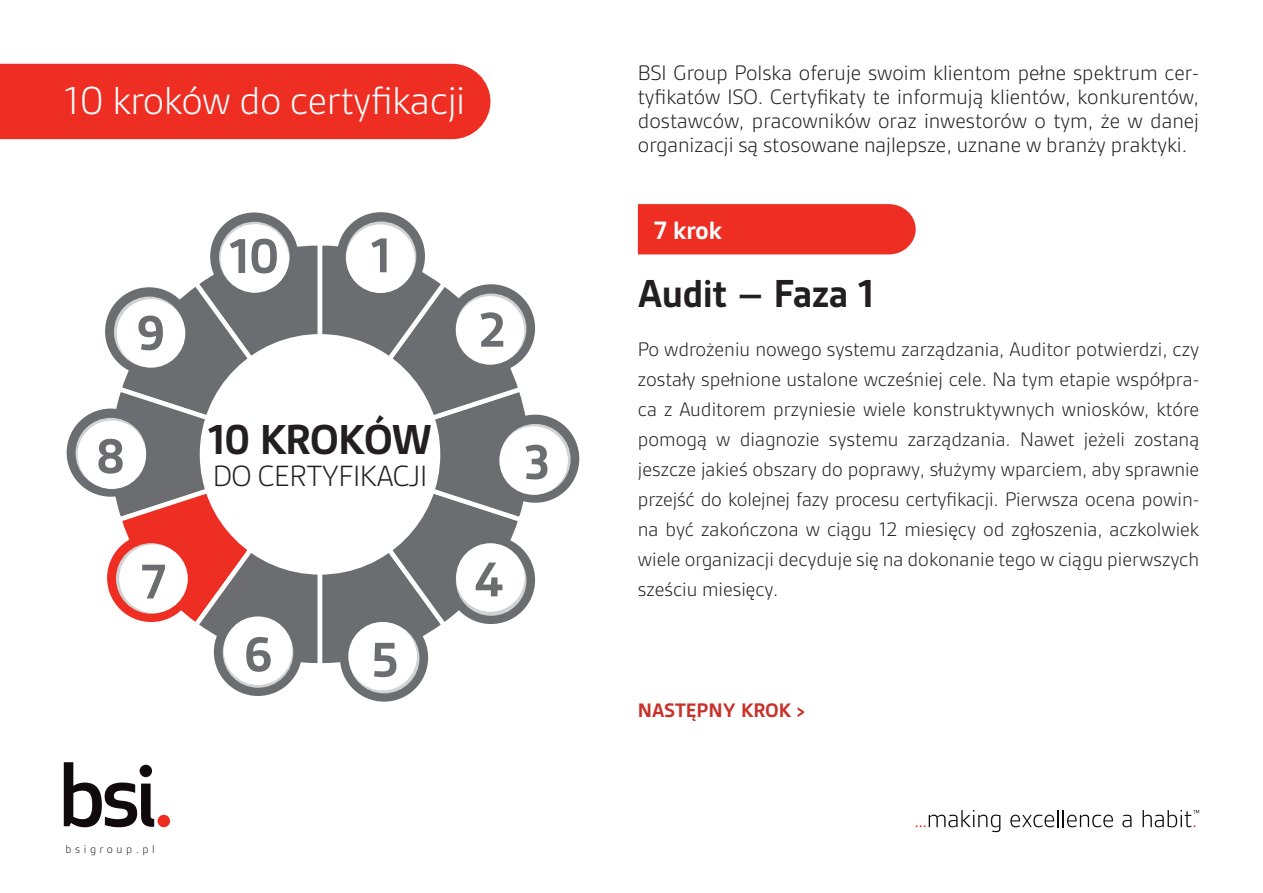
<style>
.page{position:relative;width:1263px;height:893px;background:#fff}
.page>*{position:absolute;margin:0;border:0;box-sizing:border-box;transform-origin:0 0}
.lead{font:700 52.5px "BSI Gesta";color:#6c6d70}
.lead-2{font:700 45px "BSI Gesta";letter-spacing:-.02em;color:#231f20}
.t1{font:300 42px "BSI Gesta";letter-spacing:-.01em;color:#fff}
.lead-3{font:700 42px "BSI Gesta";letter-spacing:-.01em;color:#231f20}
.lead-4{font:300 31.5px "BSI Gesta";letter-spacing:-.01em;color:#231f20}
.lead_mniejszy{font:700 27px "BSI Gesta";color:#fff}
.t2{font:300 22.5px/24px "BSI Gesta";color:#231f20;text-align:justify}
.lead_mniejszy-2{font:300 21px/30px "BSI Gesta";color:#231f20;text-align:justify}
.lead_mniejszy-3{font:700 21px "BSI Gesta";color:#c9312b}
.t3{font:300 12px "BSI Gesta";letter-spacing:.3em;color:#231f20}
</style>
<div class="page">
<svg style="left:105px;top:240px;width:430px;height:430px"></svg>
<div style="left:337px;top:212px;width:88px;height:88px;background:#6c6d70;border-radius:50%"></div>
<svg style="left:346px;top:221px;width:70px;height:71px"></svg>
<div style="left:447px;top:284px;width:88px;height:88px;background:#6c6d70;border-radius:50%"></div>
<svg style="left:456px;top:294px;width:70px;height:70px"></svg>
<div style="left:491px;top:415px;width:88px;height:88px;background:#6c6d70;border-radius:50%"></div>
<svg style="left:500px;top:424px;width:71px;height:70px"></svg>
<div style="left:447px;top:536px;width:88px;height:88px;background:#6c6d70;border-radius:50%"></div>
<div style="left:456px;top:545px;width:70px;height:71px;background:#d1d2d4;border-radius:50%"></div>
<div style="left:340px;top:613px;width:88px;height:89px;background:#6c6d70;border-radius:50%"></div>
<svg style="left:349px;top:623px;width:70px;height:70px"></svg>
<div style="left:214px;top:608px;width:88px;height:88px;background:#6c6d70;border-radius:50%"></div>
<svg style="left:223px;top:617px;width:70px;height:71px"></svg>
<div style="left:107px;top:534px;width:88px;height:88px;background:#ee2e22;border-radius:50%"></div>
<svg style="left:116px;top:543px;width:71px;height:71px"></svg>
<div style="left:67px;top:409px;width:88px;height:88px;background:#6c6d70;border-radius:50%"></div>
<svg style="left:76px;top:418px;width:70px;height:70px"></svg>
<div style="left:105px;top:287px;width:88px;height:88px;background:#6c6d70;border-radius:50%"></div>
<svg style="left:114px;top:297px;width:71px;height:70px"></svg>
<div style="left:210px;top:212px;width:88px;height:89px;background:#6c6d70;border-radius:50%"></div>
<svg style="left:219px;top:222px;width:71px;height:70px"></svg>
<div style="left:200px;top:334px;width:240px;height:241px;background:#fff;border-radius:50%"></div>
<div style="left:346px;top:224px;width:69px;height:69px;background:#fff;border-radius:50%"></div>
<div style="left:456px;top:296px;width:68px;height:69px;background:#fff;border-radius:50%"></div>
<div style="left:499px;top:426px;width:69px;height:69px;background:#fff;border-radius:50%"></div>
<div style="left:456px;top:543px;width:69px;height:69px;background:#fff;border-radius:50%"></div>
<div style="left:348px;top:622px;width:69px;height:68px;background:#fff;border-radius:50%"></div>
<div style="left:224px;top:616px;width:68px;height:69px;background:#fff;border-radius:50%"></div>
<div style="left:119px;top:544px;width:69px;height:69px;background:#fff;border-radius:50%"></div>
<div style="left:78px;top:420px;width:68px;height:69px;background:#fff;border-radius:50%"></div>
<div style="left:117px;top:299px;width:68px;height:69px;background:#fff;border-radius:50%"></div>
<div style="left:220px;top:224px;width:69px;height:69px;background:#fff;border-radius:50%"></div>
<svg style="left:64px;top:762px;width:90px;height:65px"></svg>
<div style="left:158px;top:815px;width:12px;height:12px;background:#ee2e22;border-radius:50%"></div>
<svg style="left:916px;top:810px;width:84px;height:22px"></svg>
<svg style="left:1010px;top:810px;width:103px;height:17px"></svg>
<svg style="left:1122px;top:815px;width:9px;height:12px"></svg>
<svg style="left:1142px;top:810px;width:57px;height:17px"></svg>
<div style="left:0;top:64px;width:490px;height:75px;background:#ee2e22"></div>
<div style="left:638px;top:204px;width:278px;height:50px;background:#ee2e22"></div>
<h3 class="t1" style="left:64px;top:78px;width:403px">10 kroków do certyfikacji</h3>
<p class="lead" style="left:137px;top:304px;width:30px">9</p>
<p class="lead" style="left:229px;top:227px;width:51px">10</p>
<p class="lead" style="left:371px;top:227px;width:22px">1</p>
<p class="lead" style="left:478px;top:301px;width:29px">2</p>
<p class="lead-2" style="left:208px;top:415px;width:225px">10 KROKÓW</p>
<p class="lead-4" style="left:213px;top:460px;width:216px">DO CERTYFIKACJI</p>
<p class="lead" style="left:96px;top:428px;width:30px">8</p>
<p class="lead" style="left:524px;top:433px;width:27px">3</p>
<p class="lead" style="left:141px;top:553px;width:26px">7</p>
<p class="lead" style="left:474px;top:551px;width:30px">4</p>
<p class="t3" style="left:66px;top:843px;width:91px">bsigroup.pl</p>
<h1 class="lead" style="left:244px;top:626px;width:30px">6</h1>
<h1 class="lead" style="left:371px;top:631px;width:29px">5</h1>
<p class="t2" style="left:638px;top:61px;width:563px">BSI Group Polska oferuje swoim klientom pełne spektrum cer&shy;tyfikatów ISO. Certyfikaty te informują klientów, konkurentów, dostawców, pracowników oraz inwestorów o tym, że w danej organizacji są stosowane najlepsze, uznane w branży praktyki.</p>
<p class="lead_mniejszy" style="left:654px;top:216px;width:70px">7 krok</p>
<p class="lead-3" style="left:638px;top:271px;width:238px">Audit – Faza 1</p>
<p class="lead_mniejszy-2" style="left:638px;top:334px;width:563px">Po wdrożeniu nowego systemu zarządzania, Auditor potwierdzi, czy zostały spełnione ustalone wcześniej cele. Na tym etapie współpra&shy;ca z Auditorem przyniesie wiele konstruktywnych wniosków, które pomogą w diagnozie systemu zarządzania. Nawet jeżeli zostaną jeszcze jakieś obszary do poprawy, służymy wparciem, aby sprawnie przejść do kolejnej fazy procesu certyfikacji. Pierwsza ocena powin&shy;na być zakończona w ciągu 12 miesięcy od zgłoszenia, aczkolwiek wiele organizacji decyduje się na dokonanie tego w ciągu pierwszych sześciu miesięcy.</p>
<p class="lead_mniejszy-3" style="left:638px;top:699px;width:169px">NASTĘPNY KROK &gt;</p>
</div>
